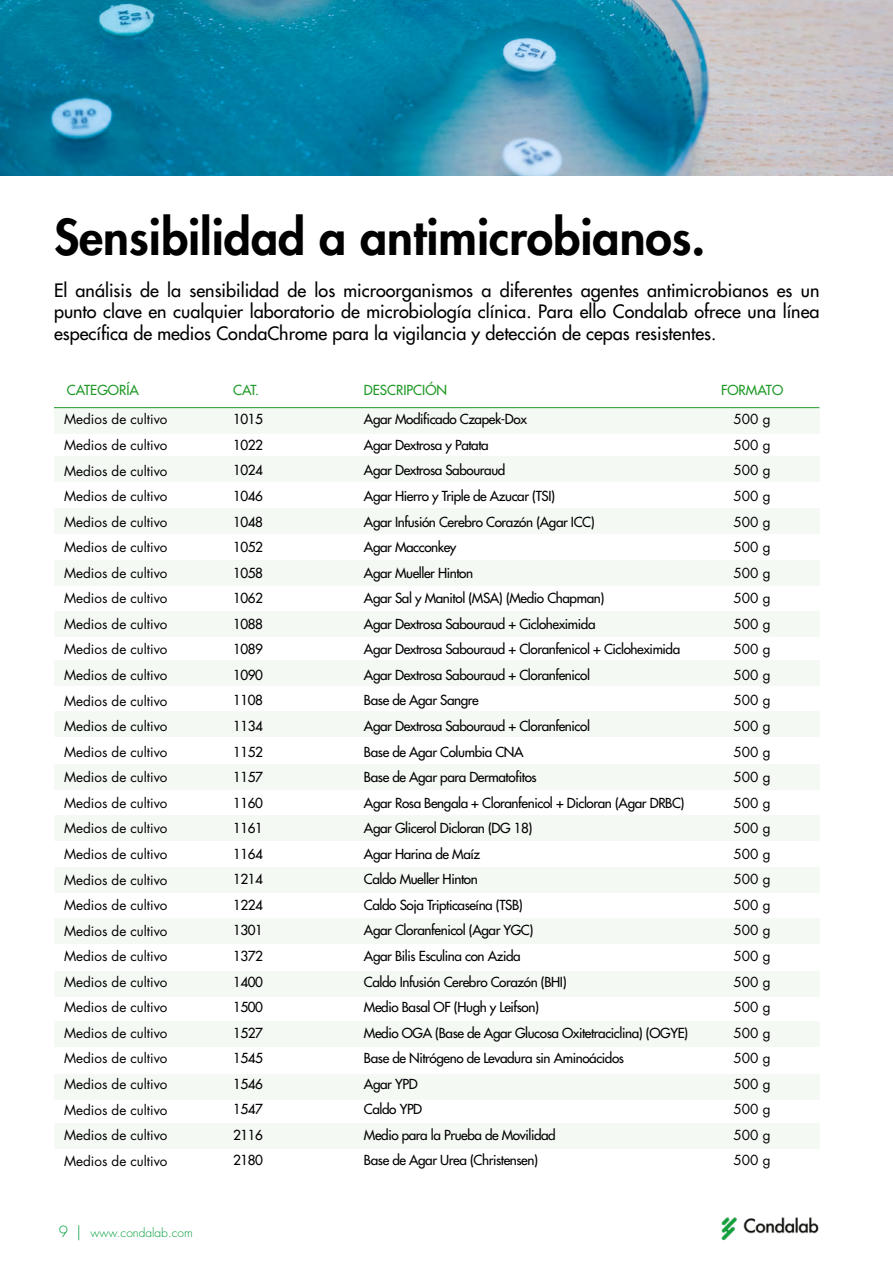
<style>
.page{position:relative;width:893px;height:1263px;background:#fff}
.page>*{position:absolute;margin:0;border:0;box-sizing:border-box;transform-origin:0 0}
.t1{font:800 48px "Futura Std";color:#000}
.t2{font:500 18px/21.6px "Futura Std";color:#000;text-align:justify}
.t3{font:500 13.5px/25.5px "Futura Std";letter-spacing:-.03em;color:#000;text-align:justify}
.t4{font:13.5px/25.5px "Futura Std";color:#000;text-align:justify}
.t5{font:500 13.5px "Futura Std";color:#1f9926}
.t6{font:300 12px "Futura Std";color:#009e3a}
.s1{font-size:15px}
</style>
<div class="page">
<img style="left:721px;top:1217px;width:98px;height:24px">
<img style="left:0;top:0;width:893px;height:176px">
<div style="left:54px;top:611px;width:765px;height:25px;background:#f4f9f4"></div>
<div style="left:54px;top:457px;width:765px;height:25px;background:#f4f9f4"></div>
<div style="left:54px;top:408px;width:765px;height:25px;background:#f4f9f4"></div>
<div style="left:54px;top:660px;width:765px;height:25px;background:#f4f9f4"></div>
<div style="left:54px;top:508px;width:765px;height:25px;background:#f4f9f4"></div>
<div style="left:54px;top:711px;width:765px;height:26px;background:#f4f9f4"></div>
<div style="left:54px;top:918px;width:765px;height:25px;background:#f4f9f4"></div>
<div style="left:54px;top:561px;width:765px;height:25px;background:#f4f9f4"></div>
<div style="left:54px;top:764px;width:765px;height:25px;background:#f4f9f4"></div>
<div style="left:54px;top:971px;width:765px;height:25px;background:#f4f9f4"></div>
<div style="left:54px;top:815px;width:765px;height:25px;background:#f4f9f4"></div>
<div style="left:54px;top:1022px;width:765px;height:25px;background:#f4f9f4"></div>
<div style="left:54px;top:1123px;width:765px;height:25px;background:#f4f9f4"></div>
<div style="left:54px;top:867px;width:765px;height:25px;background:#f4f9f4"></div>
<div style="left:54px;top:1074px;width:765px;height:25px;background:#f4f9f4"></div>
<hr style="left:54px;top:407px;width:765px;height:1px;background:#1f9926">
<h1 class="t1" style="left:54px;top:207px;width:653px">Sensibilidad a antimicrobianos.</h1>
<p class="t2" style="left:54px;top:279px;width:767px">El análisis de la sensibilidad de los microorganismos a diferentes agentes antimicrobianos es un punto clave en cualquier laboratorio de microbiología clínica. Para ello Condalab ofrece una línea específica de medios CondaChrome para la vigilancia y detección de cepas resistentes.</p>
<p class="t5" style="left:67px;top:381px;width:74px">CATEGORÍA</p>
<p class="t5" style="left:233px;top:381px;width:28px">CAT.</p>
<p class="t5" style="left:364px;top:381px;width:85px">DESCRIPCIÓN</p>
<p class="t5" style="left:721px;top:381px;width:64px">FORMATO</p>
<p class="t4" style="left:64px;top:407px;width:105px">Medios de cultivo Medios de cultivo Medios de cultivo Medios de cultivo Medios de cultivo Medios de cultivo Medios de cultivo Medios de cultivo Medios de cultivo Medios de cultivo Medios de cultivo Medios de cultivo Medios de cultivo Medios de cultivo Medios de cultivo Medios de cultivo Medios de cultivo Medios de cultivo Medios de cultivo Medios de cultivo Medios de cultivo Medios de cultivo Medios de cultivo Medios de cultivo Medios de cultivo Medios de cultivo Medios de cultivo Medios de cultivo Medios de cultivo Medios de cultivo</p>
<p class="t6" style="left:59px;top:1225px;width:135px"><span class="s1">9 |</span> www.condalab.com</p>
<p class="t3" style="left:233px;top:407px;width:31px">1015<br>1022<br>1024<br>1046<br>1048<br>1052<br>1058<br>1062<br>1088<br>1089<br>1090<br>1108<br>1134<br>1152<br>1157<br>1160<br>1161<br>1164<br>1214<br>1224<br>1301<br>1372<br>1400<br>1500<br>1527<br>1545<br>1546<br>1547<br>2116<br>2180</p>
<p class="t3" style="left:364px;top:407px;width:326px;text-align:left">Agar Modificado Czapek-Dox<br>Agar Dextrosa y Patata<br>Agar Dextrosa Sabouraud<br>Agar Hierro y Triple de Azucar (TSI)<br>Agar Infusión Cerebro Corazón (Agar ICC)<br>Agar Macconkey<br>Agar Mueller Hinton<br>Agar Sal y Manitol (MSA) (Medio Chapman)<br>Agar Dextrosa Sabouraud + Cicloheximida<br>Agar Dextrosa Sabouraud + Cloranfenicol + Cicloheximida<br>Agar Dextrosa Sabouraud + Cloranfenicol<br>Base de Agar Sangre<br>Agar Dextrosa Sabouraud + Cloranfenicol<br>Base de Agar Columbia CNA<br>Base de Agar para Dermatofitos<br>Agar Rosa Bengala + Cloranfenicol + Dicloran (Agar DRBC)<br>Agar Glicerol Dicloran (DG 18)<br>Agar Harina de Maíz<br>Caldo Mueller Hinton<br>Caldo Soja Tripticaseína (TSB)<br>Agar Cloranfenicol (Agar YGC)<br>Agar Bilis Esculina con Azida<br>Caldo Infusión Cerebro Corazón (BHI)<br>Medio Basal OF (Hugh y Leifson)<br>Medio OGA (Base de Agar Glucosa Oxitetraciclina) (OGYE)<br>Base de Nitrógeno de Levadura sin Aminoácidos<br>Agar YPD<br>Caldo YPD<br>Medio para la Prueba de Movilidad<br>Base de Agar Urea (Christensen)</p>
<p class="t4" style="left:734px;top:407px;width:38px">500 g 500 g 500 g 500 g 500 g 500 g 500 g 500 g 500 g 500 g 500 g 500 g 500 g 500 g 500 g 500 g 500 g 500 g 500 g 500 g 500 g 500 g 500 g 500 g 500 g 500 g 500 g 500 g 500 g 500 g</p>
</div>
